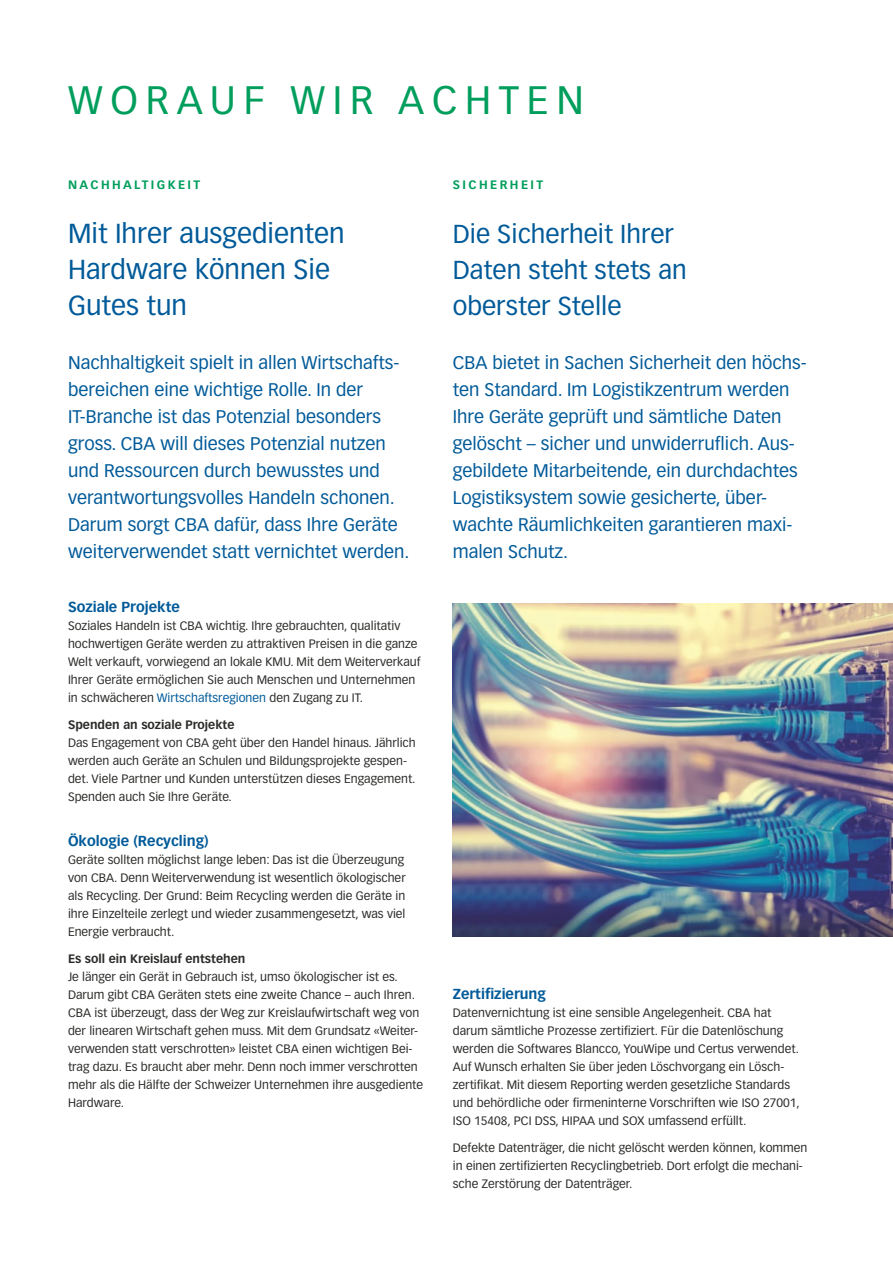
<style>
.page{position:relative;width:893px;height:1263px;background:#fff}
.page>*{position:absolute;margin:0;border:0;box-sizing:border-box;transform-origin:0 0}
.t1{font:39px "Vectora LH";letter-spacing:.2em;color:#009e5c}
.t2{font:27px/36px "Vectora LH";color:#005a99}
.t3{font:25.5px/36px "Vectora LH";color:#005a99}
.t4{font:18px/27px "Vectora LH";color:#005a99}
.t5{font:700 14.25px "Vectora LH";color:#005a99}
.t6{font:12px/18px "Vectora LH";color:#2b2b29}
.t7{font:700 12px "Vectora LH";color:#2b2b29}
.t8{font:700 12px "Vectora LH";letter-spacing:.2em;color:#009e5c}
.s1{color:#005a99}
</style>
<div class="page">
<img style="left:453px;top:603px;width:440px;height:333px">
<h1 class="t1" style="left:68px;top:78px;width:517px">WORAUF WIR ACHTEN</h1>
<p class="t8" style="left:68px;top:177px;width:134px">NACHHALTIGKEIT</p>
<h2 class="t2" style="left:68px;top:216px;width:278px">Mit Ihrer ausgedienten<br>Hardware können Sie<br>Gutes tun</h2>
<p class="t4" style="left:68px;top:349px;width:343px">Nachhaltigkeit spielt in allen Wirtschafts&shy;bereichen eine wichtige Rolle. In der IT-Branche ist das Potenzial besonders gross. CBA will dieses Potenzial nutzen und Ressourcen durch bewusstes und verantwortungsvolles Handeln schonen.<br>Darum sorgt CBA dafür, dass Ihre Geräte weiterverwendet statt vernichtet werden.</p>
<p class="t5" style="left:68px;top:598px;width:113px">Soziale Projekte</p>
<p class="t6" style="left:68px;top:617px;width:354px">Soziales Handeln ist CBA wichtig. Ihre gebrauchten, qualitativ hochwertigen Geräte werden zu attraktiven Preisen in die ganze Welt verkauft, vorwiegend an lokale KMU. Mit dem Weiterverkauf Ihrer Geräte ermöglichen Sie auch Menschen und Unternehmen in schwächeren <span class="s1">Wirtschaftsregionen</span> den Zugang zu IT.</p>
<p class="t7" style="left:68px;top:717px;width:168px">Spenden an soziale Projekte</p>
<p class="t6" style="left:68px;top:734px;width:349px">Das Engagement von CBA geht über den Handel hinaus. Jährlich werden auch Geräte an Schulen und Bildungsprojekte gespen&shy;det. Viele Partner und Kunden unterstützen dieses Engagement.<br>Spenden auch Sie Ihre Geräte.</p>
<p class="t5" style="left:68px;top:832px;width:142px">Ökologie (Recycling)</p>
<p class="t6" style="left:68px;top:851px;width:339px">Geräte sollten möglichst lange leben: Das ist die Überzeugung von CBA. Denn Weiterverwendung ist wesentlich ökologischer als Recycling. Der Grund: Beim Recycling werden die Geräte in ihre Einzelteile zerlegt und wieder zusammengesetzt, was viel Energie verbraucht.</p>
<p class="t7" style="left:68px;top:951px;width:179px">Es soll ein Kreislauf entstehen</p>
<p class="t6" style="left:68px;top:968px;width:357px">Je länger ein Gerät in Gebrauch ist, umso ökologischer ist es.<br>Darum gibt CBA Geräten stets eine zweite Chance – auch Ihren.<br>CBA ist überzeugt, dass der Weg zur Kreislaufwirtschaft weg von der linearen Wirtschaft gehen muss. Mit dem Grundsatz «Weiter&shy;verwenden statt verschrotten» leistet CBA einen wichtigen Bei&shy;trag dazu. Es braucht aber mehr. Denn noch immer verschrotten mehr als die Hälfte der Schweizer Unternehmen ihre ausgediente Hardware.</p>
<p class="t8" style="left:453px;top:177px;width:92px">SICHERHEIT</p>
<h3 class="t3" style="left:453px;top:216px;width:235px">Die Sicherheit Ihrer<br>Daten steht stets an oberster Stelle</h3>
<p class="t4" style="left:453px;top:349px;width:355px">CBA bietet in Sachen Sicherheit den höchs&shy;ten Standard. Im Logistikzentrum werden Ihre Geräte geprüft und sämtliche Daten gelöscht – sicher und unwiderruflich. Aus&shy;gebildete Mitarbeitende, ein durchdachtes Logistiksystem sowie gesicherte, über&shy;wachte Räumlichkeiten garantieren maxi&shy;malen Schutz.</p>
<p class="t5" style="left:453px;top:985px;width:95px">Zertifizierung</p>
<p class="t6" style="left:453px;top:1004px;width:348px">Datenvernichtung ist eine sensible Angelegenheit. CBA hat darum sämtliche Prozesse zertifiziert. Für die Datenlöschung werden die Softwares Blancco, YouWipe und Certus verwendet.<br>Auf Wunsch erhalten Sie über jeden Löschvorgang ein Lösch&shy;zertifikat. Mit diesem Reporting werden gesetzliche Standards und behördliche oder firmeninterne Vorschriften wie ISO 27001, ISO 15408, PCI DSS, HIPAA und SOX umfassend erfüllt.</p>
<p class="t6" style="left:453px;top:1139px;width:356px">Defekte Datenträger, die nicht gelöscht werden können, kommen in einen zertifizierten Recyclingbetrieb. Dort erfolgt die mechani&shy;sche Zerstörung der Datenträger.</p>
</div>
